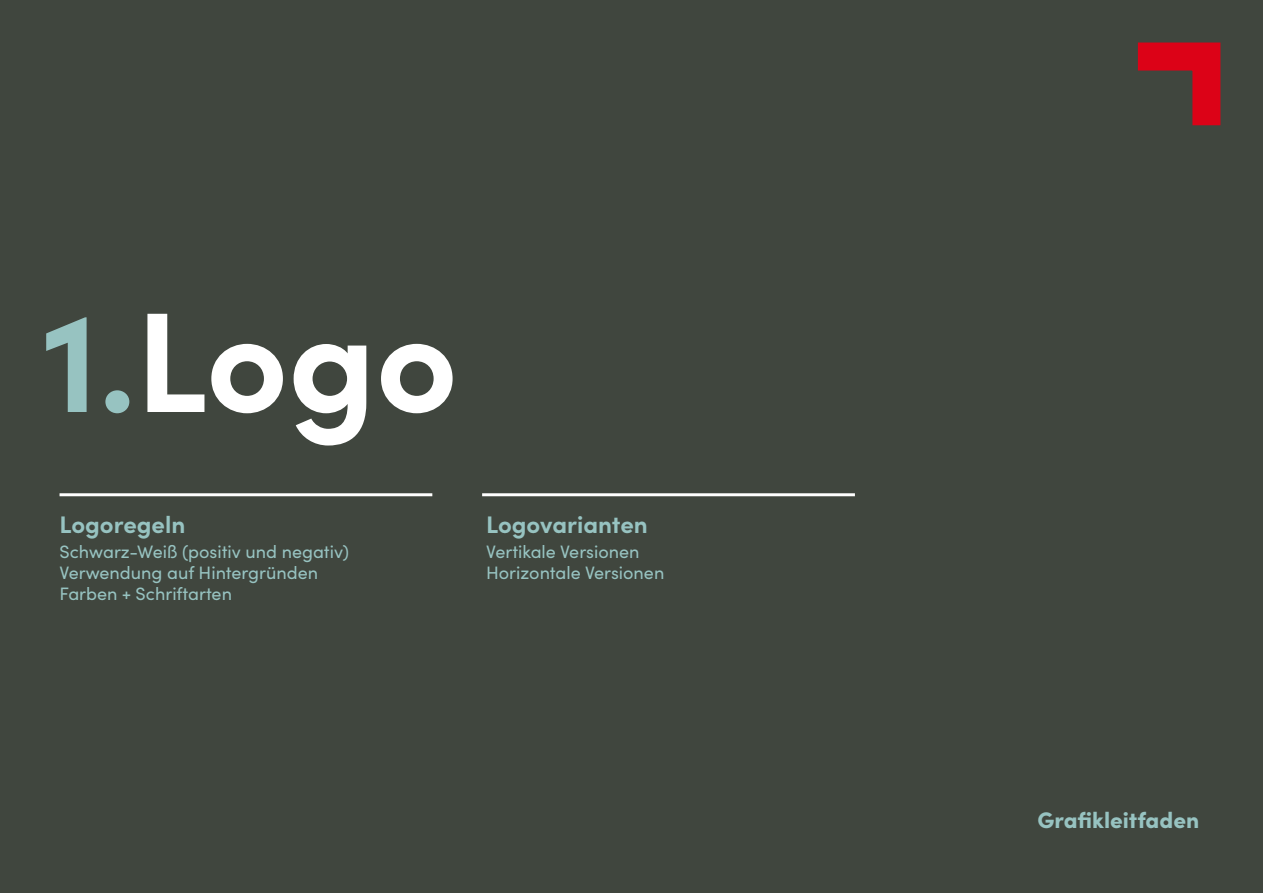
<style>
.page{position:relative;width:1263px;height:893px;background:#40463e}
.page>*{position:absolute;margin:0;border:0;box-sizing:border-box;transform-origin:0 0}
.t1{font:700 142.5px "Sofia Pro";color:#fff}
.t2{font:700 24px "Sofia Pro";color:#97c3c1}
.t3{font:900 22.5px "Sofia Pro";color:#97c3c1}
.t4{font:18px/21px "Sofia Pro";color:#97c3c1}
.s1{color:#97c3c1}
</style>
<div class="page">
<hr style="left:60px;top:493px;width:372px;height:3px;background:#fff">
<hr style="left:482px;top:493px;width:373px;height:3px;background:#fff">
<svg style="left:1137px;top:42px;width:84px;height:84px"></svg>
<h1 class="t1" style="left:43px;top:252px;width:417px"><span class="s1">1.</span>Logo</h1>
<h2 class="t2" style="left:60px;top:506px;width:127px">Logoregeln</h2>
<p class="t4" style="left:60px;top:540px;width:291px">Schwarz-Weiß (positiv und negativ)<br>Verwendung auf Hintergründen<br>Farben + Schriftarten</p>
<h2 class="t2" style="left:486px;top:506px;width:163px">Logovarianten</h2>
<p class="t4" style="left:486px;top:540px;width:180px">Vertikale Versionen<br>Horizontale Versionen</p>
<p class="t3" style="left:1037px;top:803px;width:163px">Grafikleitfaden</p>
</div>
